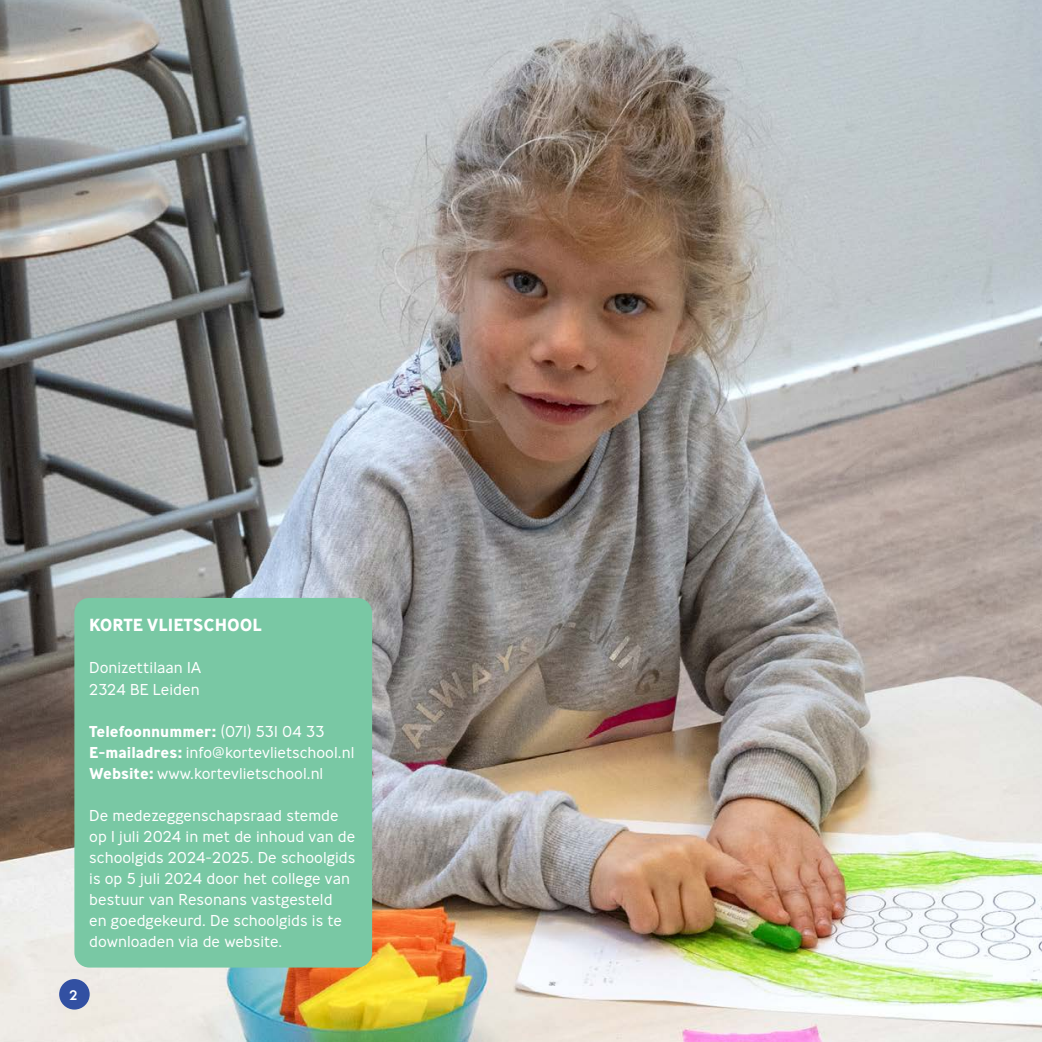
<style>
.page{position:relative;width:1042px;height:1042px;background:#fff}
.page>*{position:absolute;margin:0;border:0;box-sizing:border-box;transform-origin:0 0}
.tussenkop{font:700 17.5px "Ministry";color:#fff}
.plat{font:300 15.75px/21px "Ministry";color:#fff}
.plat-2{font:700 15.75px "Ministry";color:#fff}
.t1{font:500 14px "Ministry";color:#fff}
.s1{font-weight:300}
.s2{font-weight:700}
</style>
<div class="page">
<img style="left:0;top:0;width:1042px;height:1042px">
<div style="left:74px;top:598px;width:298px;height:369px;background:#79c8a4;border-radius:15px"></div>
<div style="left:59px;top:979px;width:31px;height:30px;background:#3250a2;border-radius:50%"></div>
<p class="tussenkop" style="left:89px;top:614px;width:174px">KORTE VLIETSCHOOL</p>
<p class="plat" style="left:89px;top:657px;width:114px">Donizettilaan 1A</p>
<p class="plat" style="left:89px;top:678px;width:112px">2324 BE Leiden</p>
<p class="plat-2" style="left:89px;top:721px;width:237px">Telefoonnummer: <span class="s1">(071) 531 04 33</span></p>
<p class="plat" style="left:89px;top:741px;width:267px"><span class="s2">E-mailadres:</span> info@kortevlietschool.nl</p>
<p class="plat" style="left:89px;top:762px;width:236px"><span class="s2">Website:</span> www.kortevlietschool.nl</p>
<p class="plat" style="left:89px;top:804px;width:267px">De medezeggenschapsraad stemde op 1 juli 2024 in met de inhoud van de schoolgids 2024-2025. De schoolgids is op 5 juli 2024 door het college van bestuur van Resonans vastgesteld<br>en goedgekeurd. De schoolgids is te downloaden via de website.</p>
<p class="t1" style="left:69px;top:985px;width:10px">2</p>
</div>
